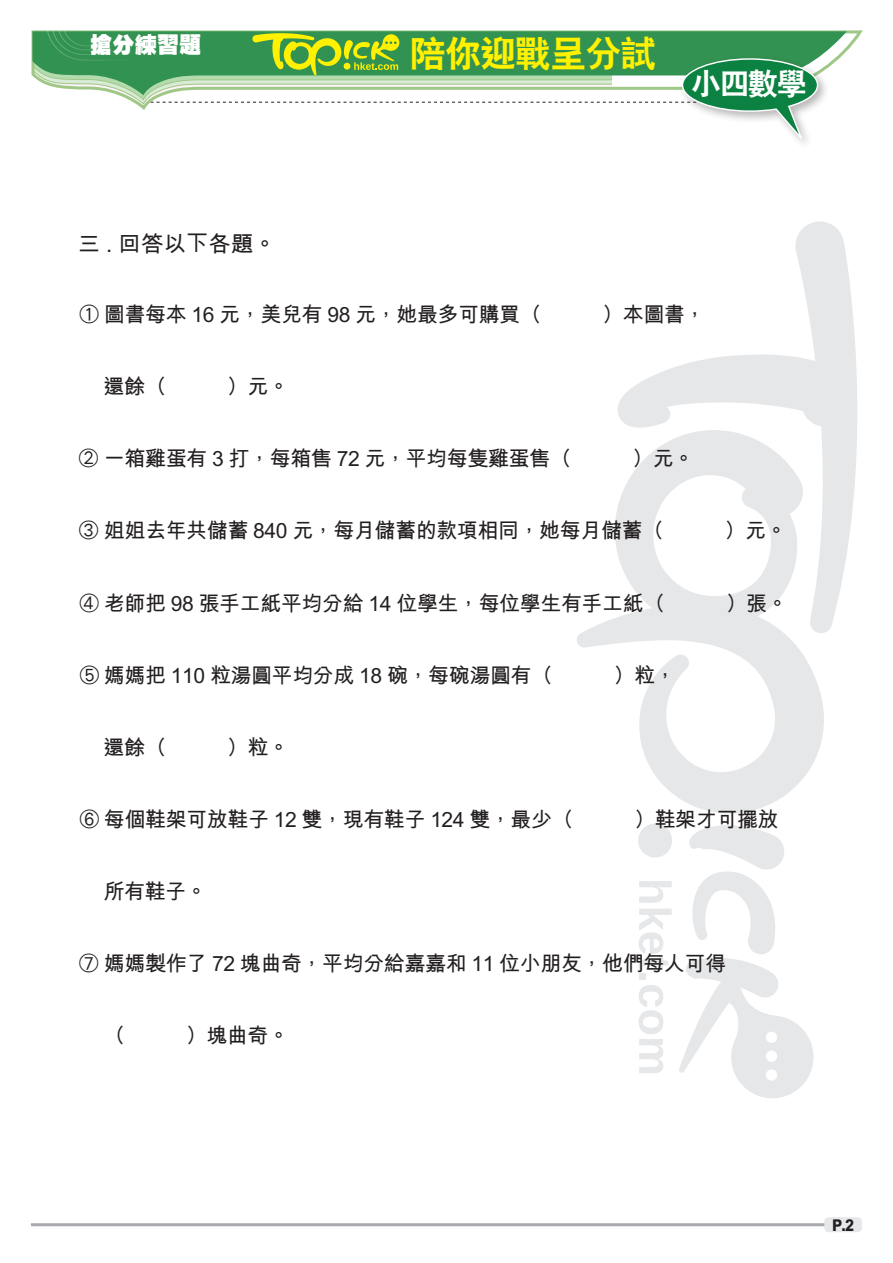
<style>
.page{position:relative;width:893px;height:1263px;background:#fff}
.page>*{position:absolute;margin:0;border:0;box-sizing:border-box;transform-origin:0 0}
.小題eq{font:36px "C Hei 2 Xbold HKSCS";letter-spacing:-.025em;color:#fff101}
.內文{font:30px "C Hei 2 Xbold HKSCS";color:#fff}
.Ex_Questions{font:22.5px "M Hei Bold HKSCS";color:#231f20}
.小題{font:22.2px "C Hei Ultra Bold HKSCS";color:#fff}
.Ex_Questions-2{font:21px "M Hei Bold HKSCS";letter-spacing:-.02em;color:#231f20}
.t1{font:16.2px "M Hei Xbold HKSCS";color:#231f20;scale:.9 1}
</style>
<div class="page">
<svg style="left:639px;top:881px;width:33px;height:22px"></svg>
<svg style="left:639px;top:909px;width:33px;height:61px"></svg>
<div style="left:639px;top:974px;width:7px;height:6px;background:#e6e7e9"></div>
<svg style="left:639px;top:985px;width:24px;height:88px"></svg>
<div style="left:638px;top:823px;width:34px;height:34px;background:#e6e7e9;border-radius:50%"></div>
<svg style="left:679px;top:825px;width:135px;height:273px"></svg>
<svg style="left:617px;top:221px;width:240px;height:411px"></svg>
<svg style="left:577px;top:430px;width:248px;height:383px"></svg>
<svg style="left:819px;top:31px;width:28px;height:35px"></svg>
<div style="left:678px;top:54px;width:152px;height:96px;background:#231f20;opacity:.32"></div>
<svg style="left:31px;top:30px;width:788px;height:116px"></svg>
<hr style="left:31px;top:1223px;width:831px;height:3px;background:#a8a9ad">
<div style="left:824px;top:1217px;width:38px;height:15px;background:#e6e7e9;border-radius:4px"></div>
<p class="小題" style="left:90px;top:30px;width:113px">搶分練習題</p>
<p class="小題eq" style="left:410px;top:30px;width:248px">陪你迎戰呈分試</p>
<p class="內文" style="left:691px;top:64px;width:117px">小四數學</p>
<p class="Ex_Questions" style="left:78px;top:227px;width:200px">三 . 回答以下各題。</p>
<p class="Ex_Questions-2" style="left:78px;top:299px;width:464px">① 圖書每本 16 元，美兒有 98 元，她最多可購買（</p>
<p class="Ex_Questions-2" style="left:602px;top:299px;width:105px">）本圖書，</p>
<p class="Ex_Questions-2" style="left:103px;top:371px;width:64px">還餘（</p>
<p class="Ex_Questions-2" style="left:227px;top:371px;width:64px">）元。</p>
<p class="Ex_Questions-2" style="left:78px;top:443px;width:494px">② 一箱雞蛋有 3 打，每箱售 72 元，平均每隻雞蛋售（</p>
<p class="Ex_Questions-2" style="left:632px;top:443px;width:64px">）元。</p>
<p class="Ex_Questions-2" style="left:78px;top:515px;width:587px">③ 姐姐去年共儲蓄 840 元，每月儲蓄的款項相同，她每月儲蓄（</p>
<p class="Ex_Questions-2" style="left:724px;top:515px;width:64px">）元。</p>
<p class="Ex_Questions-2" style="left:78px;top:587px;width:588px">④ 老師把 98 張手工紙平均分給 14 位學生，每位學生有手工紙（</p>
<p class="Ex_Questions-2" style="left:726px;top:587px;width:64px">）張。</p>
<p class="Ex_Questions-2" style="left:78px;top:659px;width:476px">⑤ 媽媽把 110 粒湯圓平均分成 18 碗，每碗湯圓有（</p>
<p class="Ex_Questions-2" style="left:613px;top:659px;width:64px">）粒，</p>
<p class="Ex_Questions-2" style="left:103px;top:731px;width:64px">還餘（</p>
<p class="Ex_Questions-2" style="left:227px;top:731px;width:64px">）粒。</p>
<p class="Ex_Questions-2" style="left:78px;top:803px;width:496px">⑥ 每個鞋架可放鞋子 12 雙，現有鞋子 124 雙，最少（</p>
<p class="Ex_Questions-2" style="left:634px;top:803px;width:146px">）鞋架才可擺放</p>
<p class="Ex_Questions-2" style="left:103px;top:875px;width:105px">所有鞋子。</p>
<p class="Ex_Questions-2" style="left:78px;top:947px;width:650px">⑦ 媽媽製作了 72 塊曲奇，平均分給嘉嘉和 11 位小朋友，他們每人可得</p>
<p class="Ex_Questions-2" style="left:103px;top:1019px;width:22px">（</p>
<p class="Ex_Questions-2" style="left:186px;top:1019px;width:105px">）塊曲奇。</p>
<p class="t1" style="left:832px;top:1214px;width:26px">P.2</p>
</div>
